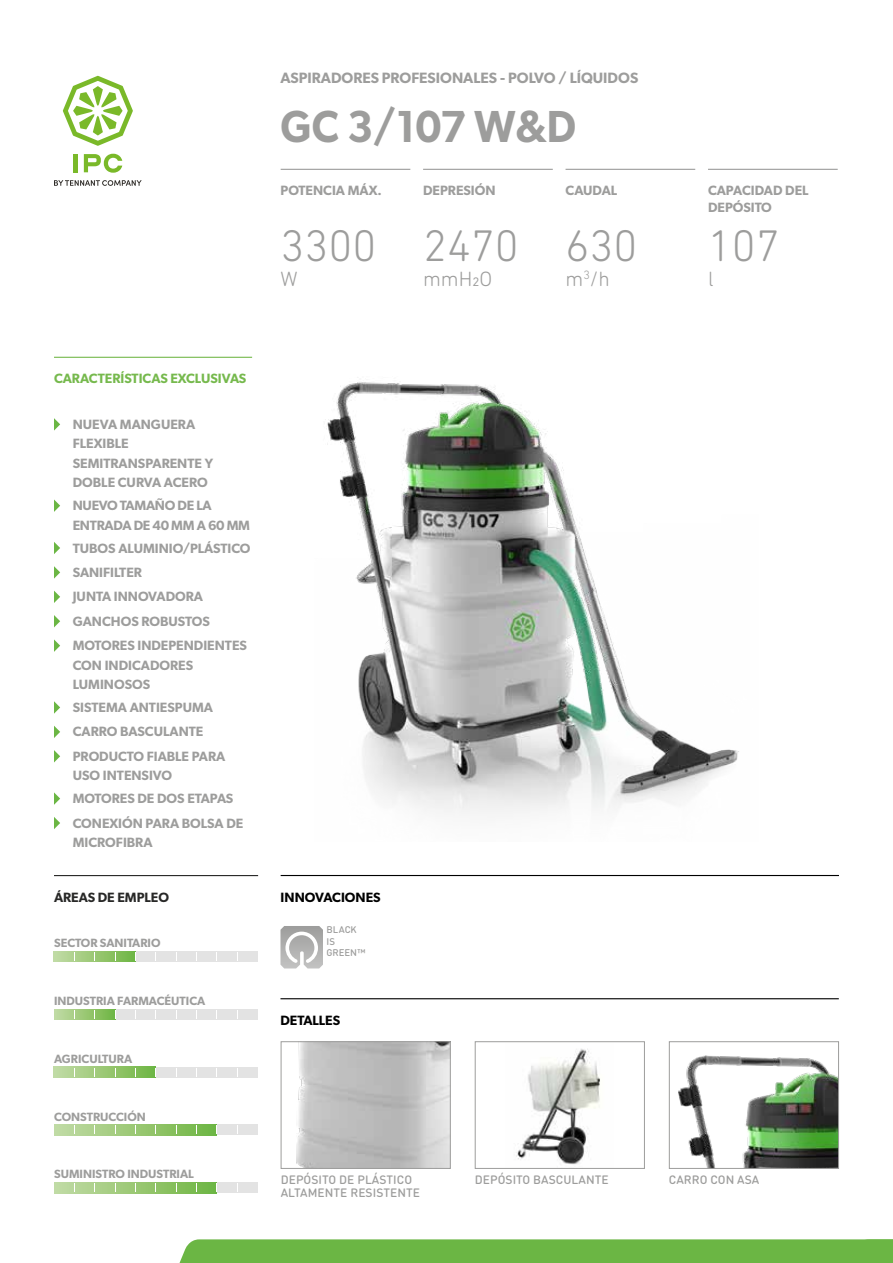
<style>
.page{position:relative;width:893px;height:1263px;background:#fff}
.page>*{position:absolute;margin:0;border:0;box-sizing:border-box;transform-origin:0 0}
.t1{font:300 45px "DIN Next Rounded LT Pro";color:#9d9d9c}
.t2{font:600 45px "Gibson";color:#9d9d9c;scale:.93 1}
.t3{font:300 21px "DIN Next Rounded LT Pro";color:#9d9d9c}
.t4{font:600 15px "Gibson";color:#9d9d9c}
.t5{font:600 13.5px/24.5px "Gibson";color:#9d9d9c}
.t6{font:600 13.5px/19.5px "Gibson";letter-spacing:-.02em;color:#9d9d9c}
.t7{font:600 13.5px "Gibson";color:#76b94d}
.t8{font:600 13.5px "Gibson";color:#000}
.t9{font:600 13.5px "Gibson";color:#282827}
.t10{font:600 12px "Gibson";color:#9d9d9c}
.t11{font:500 12px "DIN Round Pro";letter-spacing:.005em;color:#9d9d9c}
.t12{font:500 9.6px/11.2px "DIN Round Pro";letter-spacing:-.005em;color:#9d9d9c}
</style>
<div class="page">
<div style="left:179px;top:1239px;width:714px;height:24px;background:#6bb644"></div>
<hr style="left:74px;top:154px;width:4px;height:18px;background:#7ab929">
<svg style="left:84px;top:154px;width:38px;height:19px"></svg>
<svg style="left:63px;top:76px;width:70px;height:70px"></svg>
<svg style="left:54px;top:180px;width:88px;height:6px"></svg>
<img style="left:678px;top:1056px;width:159px;height:111px">
<div style="left:669px;top:1041px;width:170px;height:128px;border:1px solid #9d9d9c"></div>
<img style="left:297px;top:1043px;width:152px;height:124px">
<div style="left:281px;top:1041px;width:170px;height:128px;border:1px solid #9d9d9c"></div>
<img style="left:516px;top:1048px;width:84px;height:117px">
<div style="left:475px;top:1041px;width:170px;height:128px;border:1px solid #9d9d9c"></div>
<hr style="left:281px;top:169px;width:129px;height:1px;background:#9d9d9c">
<hr style="left:423px;top:169px;width:130px;height:1px;background:#9d9d9c">
<hr style="left:566px;top:169px;width:129px;height:1px;background:#9d9d9c">
<hr style="left:708px;top:169px;width:130px;height:1px;background:#9d9d9c">
<hr style="left:281px;top:875px;width:558px;height:1px;background:#000">
<hr style="left:280px;top:998px;width:559px;height:1px;background:#000">
<hr style="left:54px;top:357px;width:198px;height:1px;background:#76b94d">
<svg style="left:54px;top:418px;width:6px;height:13px"></svg>
<svg style="left:54px;top:499px;width:6px;height:13px"></svg>
<svg style="left:54px;top:542px;width:6px;height:12px"></svg>
<svg style="left:54px;top:566px;width:6px;height:13px"></svg>
<svg style="left:54px;top:591px;width:6px;height:12px"></svg>
<svg style="left:54px;top:615px;width:6px;height:12px"></svg>
<svg style="left:54px;top:639px;width:6px;height:13px"></svg>
<svg style="left:54px;top:701px;width:6px;height:13px"></svg>
<svg style="left:54px;top:726px;width:6px;height:12px"></svg>
<svg style="left:54px;top:750px;width:6px;height:12px"></svg>
<svg style="left:54px;top:792px;width:6px;height:13px"></svg>
<svg style="left:54px;top:817px;width:6px;height:12px"></svg>
<svg style="left:280px;top:926px;width:43px;height:42px"></svg>
<hr style="left:54px;top:875px;width:204px;height:1px;background:#282827">
<div style="left:54px;top:951px;width:204px;height:11px;background:#e3e3e3"></div>
<svg style="left:54px;top:951px;width:81px;height:11px"></svg>
<div style="left:54px;top:1009px;width:204px;height:11px;background:#e3e3e3"></div>
<svg style="left:54px;top:1009px;width:61px;height:11px"></svg>
<div style="left:54px;top:1067px;width:204px;height:10px;background:#e3e3e3"></div>
<svg style="left:54px;top:1067px;width:102px;height:10px"></svg>
<div style="left:54px;top:1124px;width:204px;height:11px;background:#e3e3e3"></div>
<svg style="left:54px;top:1125px;width:163px;height:10px;background:#9dca7a"></svg>
<div style="left:54px;top:1182px;width:204px;height:11px;background:#e3e3e3"></div>
<svg style="left:54px;top:1182px;width:163px;height:11px;background:#9dca79"></svg>
<img style="left:325px;top:382px;width:414px;height:432px">
<p class="t4" style="left:281px;top:69px;width:359px">ASPIRADORES PROFESIONALES - POLVO / LÍQUIDOS</p>
<h1 class="t2" style="left:281px;top:100px;width:319px">GC 3/107 W&amp;D</h1>
<p class="t5" style="left:281px;top:178px;width:103px">POTENCIA MÁX.</p>
<p class="t5" style="left:423px;top:178px;width:74px">DEPRESIÓN</p>
<p class="t5" style="left:566px;top:178px;width:53px">CAUDAL</p>
<p class="t5" style="left:708px;top:182px;width:102px;line-height:16.2px">CAPACIDAD DEL<br>DEPÓSITO</p>
<h1 class="t1" style="left:281px;top:220px;width:97px">3300</h1>
<h2 class="t3" style="left:281px;top:267px;width:19px">W</h2>
<h1 class="t1" style="left:423px;top:220px;width:97px">2470</h1>
<h2 class="t3" style="left:423px;top:267px;width:71px">mmH2O</h2>
<h1 class="t1" style="left:566px;top:220px;width:73px">630</h1>
<h2 class="t3" style="left:566px;top:267px;width:46px">m<sup>3</sup>/h</h2>
<h1 class="t1" style="left:708px;top:220px;width:73px">107</h1>
<h2 class="t3" style="left:708px;top:267px;width:7px">l</h2>
<p class="t7" style="left:54px;top:371px;width:194px">CARACTERÍSTICAS EXCLUSIVAS</p>
<p class="t5" style="left:73px;top:414px;width:142px;line-height:19.5px">NUEVA MANGUERA<br>FLEXIBLE<br>SEMITRANSPARENTE Y<br>DOBLE CURVA ACERO</p>
<p class="t6" style="left:73px;top:496px;width:179px">NUEVO TAMAÑO DE LA<br>ENTRADA DE 40 MM A 60 MM</p>
<p class="t5" style="left:73px;top:535px;width:179px">TUBOS ALUMINIO/PLÁSTICO<br>SANIFILTER<br>JUNTA INNOVADORA<br>GANCHOS ROBUSTOS<br>MOTORES INDEPENDIENTES</p>
<p class="t5" style="left:73px;top:655px;width:122px;line-height:19.5px">CON INDICADORES<br>LUMINOSOS</p>
<p class="t5" style="left:73px;top:695px;width:154px">SISTEMA ANTIESPUMA<br>CARRO BASCULANTE<br>PRODUCTO FIABLE PARA</p>
<p class="t5" style="left:73px;top:764px;width:162px;line-height:22.8px">USO INTENSIVO<br>MOTORES DE DOS ETAPAS</p>
<p class="t5" style="left:73px;top:813px;width:172px;line-height:19.5px">CONEXIÓN PARA BOLSA DE<br>MICROFIBRA</p>
<p class="t9" style="left:54px;top:889px;width:117px">ÁREAS DE EMPLEO</p>
<p class="t10" style="left:54px;top:936px;width:108px">SECTOR SANITARIO</p>
<p class="t10" style="left:54px;top:994px;width:153px">INDUSTRIA FARMACÉUTICA</p>
<p class="t10" style="left:54px;top:1051px;width:80px">AGRICULTURA</p>
<p class="t10" style="left:54px;top:1109px;width:93px">CONSTRUCCIÓN</p>
<p class="t10" style="left:54px;top:1167px;width:141px">SUMINISTRO INDUSTRIAL</p>
<p class="t8" style="left:281px;top:889px;width:102px">INNOVACIONES</p>
<p class="t12" style="left:327px;top:924px;width:41px">BLACK<br>IS<br>GREEN™</p>
<p class="t8" style="left:280px;top:1013px;width:61px">DETALLES</p>
<p class="t11" style="left:281px;top:1171px;width:133px">DEPÓSITO DE PLÁSTICO</p>
<p class="t11" style="left:669px;top:1172px;width:92px">CARRO CON ASA</p>
<p class="t11" style="left:281px;top:1185px;width:141px">ALTAMENTE RESISTENTE</p>
<p class="t11" style="left:475px;top:1172px;width:135px">DEPÓSITO BASCULANTE</p>
</div>
